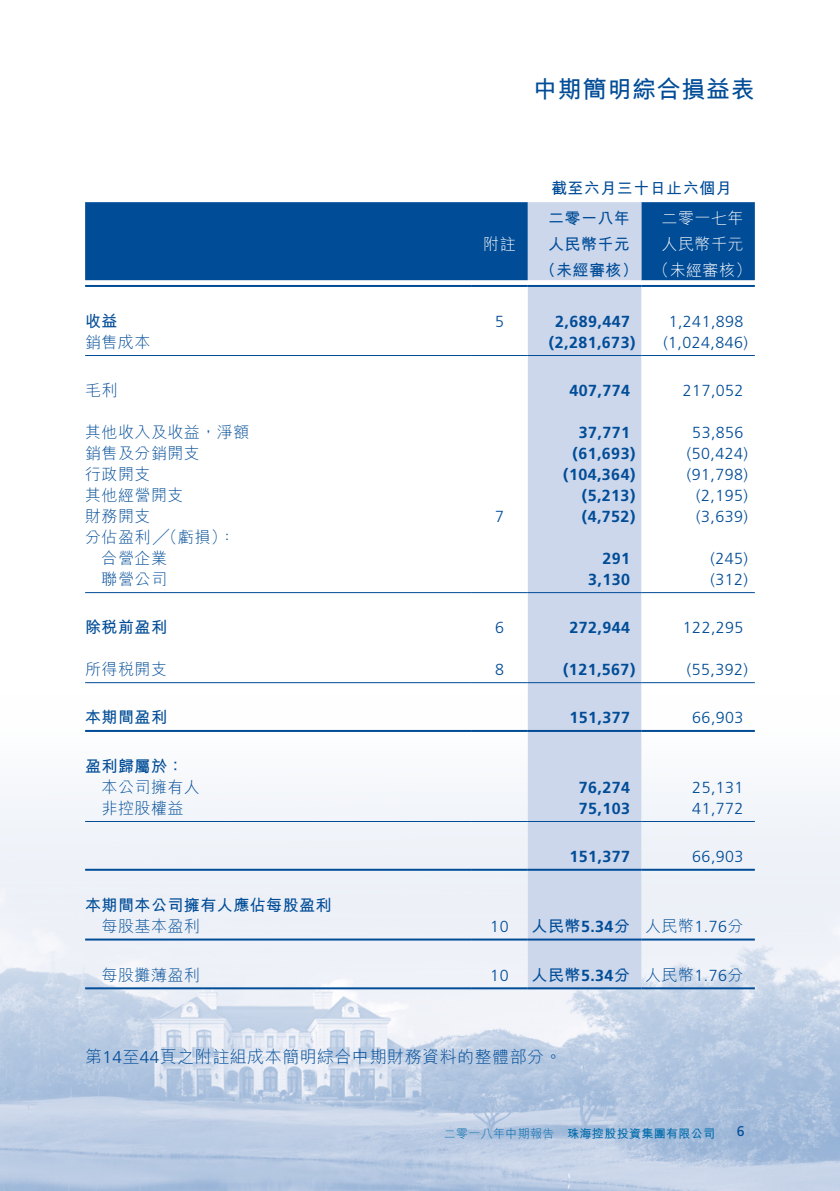
<style>
.page{position:relative;width:840px;height:1191px;background:#fff}
.page>*{position:absolute;margin:0;border:0;box-sizing:border-box;transform-origin:0 0}
.t1{font:700 24px "M Hei HK";letter-spacing:.03em;color:#004c97}
.t2{font:300 17px "M Hei HK";letter-spacing:.03em;color:#004c97}
.t3{font:300 16px "Frutiger LT Std";letter-spacing:.03em;color:#004c97}
.t4{font:700 16px "Frutiger LT Std";letter-spacing:.03em;color:#004c97}
.t5{font:700 16px/30px "M Hei HK";letter-spacing:.03em;color:#004c97}
.t6{font:300 16px/21px "M Hei HK";letter-spacing:.03em;color:#004c97}
.t7{font:300 16px/26px "M Hei HK";letter-spacing:.03em;color:#fff}
.t8{font:14px "Frutiger LT Std";color:#004c97}
.t9{font:700 12px "M Hei HK";letter-spacing:.03em;color:#006cac}
.s1{font-weight:700;color:#004c97}
.s2{font-family:"Frutiger LT Std"}
.s3{font-weight:300}
.s4{font-family:"Frutiger LT Std";font-weight:300}
</style>
<div class="page">
<img style="left:0;top:694px;width:839px;height:497px">
<div style="left:85px;top:202px;width:669px;height:78px;background:#004c97"></div>
<div style="left:527px;top:202px;width:114px;height:785px;background:#ccd7eb"></div>
<hr style="left:85px;top:285px;width:386px;height:2px;background:#004c97">
<hr style="left:471px;top:285px;width:56px;height:2px;background:#004c97">
<hr style="left:527px;top:285px;width:114px;height:2px;background:#004c97">
<hr style="left:641px;top:285px;width:113px;height:2px;background:#004c97">
<hr style="left:85px;top:355px;width:386px;height:1px;background:#004c97">
<hr style="left:471px;top:355px;width:56px;height:1px;background:#004c97">
<hr style="left:527px;top:355px;width:114px;height:1px;background:#004c97">
<hr style="left:641px;top:355px;width:113px;height:1px;background:#004c97">
<hr style="left:85px;top:592px;width:386px;height:1px;background:#004c97">
<hr style="left:471px;top:592px;width:56px;height:1px;background:#004c97">
<hr style="left:527px;top:592px;width:114px;height:1px;background:#004c97">
<hr style="left:641px;top:592px;width:113px;height:1px;background:#004c97">
<hr style="left:85px;top:682px;width:386px;height:1px;background:#004c97">
<hr style="left:471px;top:682px;width:56px;height:1px;background:#004c97">
<hr style="left:527px;top:682px;width:114px;height:1px;background:#004c97">
<hr style="left:641px;top:682px;width:113px;height:1px;background:#004c97">
<hr style="left:85px;top:730px;width:386px;height:2px;background:#004c97">
<hr style="left:471px;top:730px;width:56px;height:2px;background:#004c97">
<hr style="left:527px;top:730px;width:114px;height:2px;background:#004c97">
<hr style="left:641px;top:730px;width:113px;height:2px;background:#004c97">
<hr style="left:85px;top:821px;width:386px;height:1px;background:#004c97">
<hr style="left:471px;top:821px;width:56px;height:1px;background:#004c97">
<hr style="left:527px;top:821px;width:114px;height:1px;background:#004c97">
<hr style="left:641px;top:821px;width:113px;height:1px;background:#004c97">
<hr style="left:85px;top:868px;width:386px;height:2px;background:#004c97">
<hr style="left:471px;top:868px;width:56px;height:2px;background:#004c97">
<hr style="left:527px;top:868px;width:114px;height:2px;background:#004c97">
<hr style="left:641px;top:868px;width:113px;height:2px;background:#004c97">
<hr style="left:85px;top:938px;width:386px;height:2px;background:#004c97">
<hr style="left:471px;top:938px;width:56px;height:2px;background:#004c97">
<hr style="left:527px;top:938px;width:114px;height:2px;background:#004c97">
<hr style="left:641px;top:938px;width:113px;height:2px;background:#004c97">
<hr style="left:85px;top:987px;width:386px;height:2px;background:#004c97">
<hr style="left:471px;top:987px;width:56px;height:2px;background:#004c97">
<hr style="left:527px;top:987px;width:114px;height:2px;background:#004c97">
<hr style="left:641px;top:987px;width:113px;height:2px;background:#004c97">
<h1 class="t1" style="left:533px;top:72px;width:223px">中期簡明綜合損益表</h1>
<p class="t5" style="left:548px;top:172px;width:185px">截至六月三十日止六個月二零一八年</p>
<p class="t7" style="left:661px;top:205px;width:83px">二零一七年</p>
<p class="t7" style="left:483px;top:231px;width:34px">附註</p>
<p class="t5" style="left:548px;top:228px;width:83px">人民幣千元</p>
<p class="t7" style="left:539px;top:231px;width:213px;text-indent:122px">人民幣千元<span class="s1">（未經審核）</span> （未經審核）</p>
<p class="t5" style="left:85px;top:305px;width:34px">收益</p>
<p class="t3" style="left:494px;top:312px;width:10px">5</p>
<p class="t4" style="left:555px;top:312px;width:76px">2,689,447</p>
<p class="t3" style="left:668px;top:312px;width:76px">1,241,898</p>
<p class="t6" style="left:85px;top:331px;width:67px">銷售成本</p>
<p class="t4" style="left:548px;top:333px;width:88px">(2,281,673)</p>
<p class="t3" style="left:663px;top:333px;width:86px">(1,024,846)</p>
<p class="t6" style="left:85px;top:379px;width:34px">毛利</p>
<p class="t4" style="left:569px;top:381px;width:62px">407,774</p>
<p class="t3" style="left:682px;top:381px;width:62px">217,052</p>
<p class="t6" style="left:85px;top:421px;width:166px">其他收入及收益，淨額</p>
<p class="t4" style="left:578px;top:423px;width:53px">37,771</p>
<p class="t3" style="left:692px;top:423px;width:53px">53,856</p>
<p class="t6" style="left:85px;top:442px;width:116px">銷售及分銷開支</p>
<p class="t4" style="left:572px;top:444px;width:64px">(61,693)</p>
<p class="t3" style="left:686px;top:444px;width:62px">(50,424)</p>
<p class="t6" style="left:85px;top:463px;width:67px">行政開支</p>
<p class="t4" style="left:563px;top:465px;width:74px">(104,364)</p>
<p class="t3" style="left:686px;top:465px;width:62px">(91,798)</p>
<p class="t6" style="left:85px;top:484px;width:100px">其他經營開支</p>
<p class="t4" style="left:581px;top:486px;width:55px">(5,213)</p>
<p class="t3" style="left:696px;top:486px;width:53px">(2,195)</p>
<p class="t6" style="left:85px;top:505px;width:67px">財務開支</p>
<p class="t3" style="left:494px;top:507px;width:10px">7</p>
<p class="t4" style="left:581px;top:507px;width:55px">(4,752)</p>
<p class="t3" style="left:696px;top:507px;width:53px">(3,639)</p>
<p class="t6" style="left:101px;top:526px;width:135px;text-indent:-16px">分佔盈利╱（虧損）：合營企業</p>
<p class="t4" style="left:602px;top:549px;width:29px">291</p>
<p class="t3" style="left:710px;top:549px;width:39px">(245)</p>
<p class="t6" style="left:101px;top:568px;width:67px">聯營公司</p>
<p class="t4" style="left:587px;top:570px;width:43px">3,130</p>
<p class="t3" style="left:710px;top:570px;width:39px">(312)</p>
<p class="t5" style="left:85px;top:611px;width:83px">除稅前盈利</p>
<p class="t3" style="left:494px;top:618px;width:10px">6</p>
<p class="t4" style="left:569px;top:618px;width:62px">272,944</p>
<p class="t3" style="left:682px;top:618px;width:62px">122,295</p>
<p class="t6" style="left:85px;top:658px;width:83px">所得稅開支</p>
<p class="t3" style="left:494px;top:660px;width:10px">8</p>
<p class="t4" style="left:563px;top:660px;width:74px">(121,567)</p>
<p class="t3" style="left:686px;top:660px;width:62px">(55,392)</p>
<p class="t5" style="left:85px;top:701px;width:83px">本期間盈利</p>
<p class="t4" style="left:569px;top:708px;width:62px">151,377</p>
<p class="t3" style="left:692px;top:708px;width:53px">66,903</p>
<p class="t5" style="left:85px;top:750px;width:100px">盈利歸屬於：</p>
<p class="t6" style="left:101px;top:776px;width:100px">本公司擁有人</p>
<p class="t4" style="left:578px;top:778px;width:53px">76,274</p>
<p class="t3" style="left:692px;top:778px;width:53px">25,131</p>
<p class="t6" style="left:102px;top:797px;width:83px">非控股權益</p>
<p class="t4" style="left:578px;top:799px;width:53px">75,103</p>
<p class="t3" style="left:692px;top:799px;width:53px">41,772</p>
<p class="t4" style="left:569px;top:847px;width:62px">151,377</p>
<p class="t3" style="left:692px;top:847px;width:53px">66,903</p>
<p class="t5" style="left:85px;top:888px;width:248px">本期間本公司擁有人應佔每股盈利</p>
<p class="t6" style="left:101px;top:914px;width:100px">每股基本盈利</p>
<p class="t3" style="left:490px;top:917px;width:20px">10</p>
<p class="t5" style="left:531px;top:909px;width:213px">人民幣<span class="s2">5.34</span>分 <span class="s3">人民幣</span><span class="s4">1.76</span><span class="s3">分</span></p>
<p class="t6" style="left:101px;top:963px;width:100px">每股攤薄盈利</p>
<p class="t3" style="left:490px;top:966px;width:20px">10</p>
<p class="t5" style="left:531px;top:958px;width:213px">人民幣<span class="s2">5.34</span>分 <span class="s3">人民幣</span><span class="s4">1.76</span><span class="s3">分</span></p>
<p class="t2" style="left:85px;top:1044px;width:478px">第<span class="s2">14</span>至<span class="s2">44</span>頁之附註組成本簡明綜合中期財務資料的整體部分。</p>
<p class="t9" style="left:443px;top:1124px;width:272px"><span class="s3">二零一八年中期報告</span> 珠海控股投資集團有限公司</p>
<p class="t8" style="left:736px;top:1123px;width:9px">6</p>
</div>
